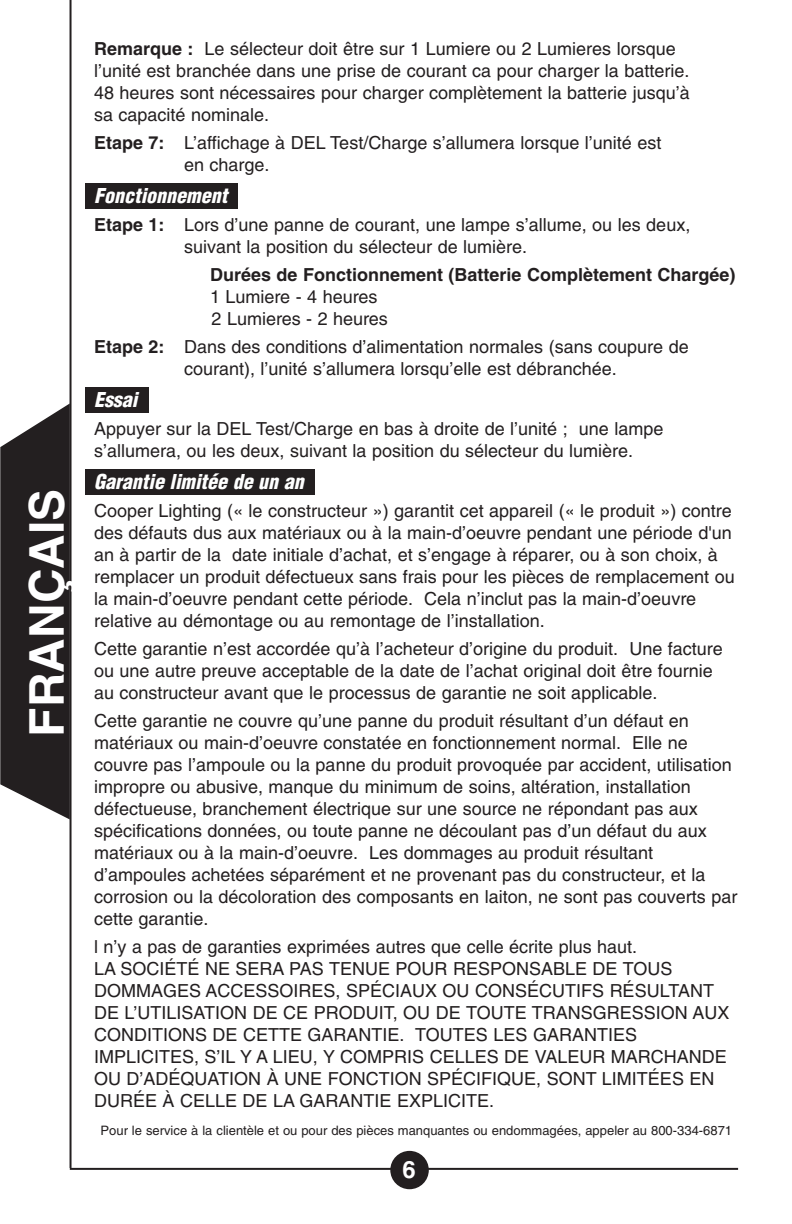
<style>
.page{position:relative;width:792px;height:1224px;background:#fff}
.page>*{position:absolute;margin:0;border:0;box-sizing:border-box;transform-origin:0 0}
.t1{font:700 48px "Helvetica";color:#fff}
.t2{font:700 24px "Helvetica";color:#fff}
.t3{font:italic 900 condensed 20px "Helvetica LT Std";color:#fff}
.t4{font:18px/22px "Helvetica";color:#231f20}
.t5{font:700 18px "Helvetica";color:#231f20}
.t6{font:18px/22px "Helvetica LT Std";color:#231f20}
.t7{font:13px "Helvetica";color:#231f20}
.s1{font-weight:700}
</style>
<div class="page">
<div style="left:85px;top:387px;width:64px;height:25px;background:#231f20"></div>
<div style="left:85px;top:183px;width:153px;height:25px;background:#231f20"></div>
<div style="left:85px;top:470px;width:230px;height:25px;background:#231f20"></div>
<hr style="left:70px;top:0;width:2px;height:1168px;background:#231f20">
<hr style="left:70px;top:1168px;width:668px;height:2px;background:#231f20">
<div style="left:390px;top:1151px;width:39px;height:38px;background:#231f20;border-radius:50%"></div>
<svg style="left:0;top:403px;width:70px;height:416px;background:#3e3b3c"></svg>
<h1 class="t1" style="left:28px;top:737px;width:249px;rotate:-90deg">FRANÇAIS</h1>
<p class="t4" style="left:94px;top:40px;width:597px"><span class="s1">Remarque :</span> Le sélecteur doit être sur 1 Lumiere ou 2 Lumieres lorsque l’unité est branchée dans une prise de courant ca pour charger la batterie.<br>48 heures sont nécessaires pour charger complètement la batterie jusqu’à sa capacité nominale.</p>
<p class="t4" style="left:184px;top:134px;width:479px;text-indent:-90px"><span class="s1">Etape 7:</span> L’affichage à DEL Test/Charge s’allumera lorsque l’unité est en charge.</p>
<p class="t3" style="left:94px;top:188px;width:135px">Fonctionnement</p>
<p class="t4" style="left:184px;top:216px;width:508px;text-indent:-90px"><span class="s1">Etape 1:</span> Lors d’une panne de courant, une lampe s’allume, ou les deux, suivant la position du sélecteur de lumière.</p>
<p class="t5" style="left:210px;top:268px;width:527px">Durées de Fonctionnement (Batterie Complètement Chargée)</p>
<p class="t6" style="left:210px;top:288px;width:179px">1 Lumiere - 4 heures<br>2 Lumieres - 2 heures</p>
<p class="t4" style="left:184px;top:338px;width:506px;text-indent:-90px"><span class="s1">Etape 2:</span> Dans des conditions d’alimentation normales (sans coupure de courant), l’unité s’allumera lorsqu’elle est débranchée.</p>
<p class="t3" style="left:94px;top:392px;width:45px">Essai</p>
<p class="t4" style="left:94px;top:420px;width:571px">Appuyer sur la DEL Test/Charge en bas à droite de l’unité ; une lampe s’allumera, ou les deux, suivant la position du sélecteur du lumière.</p>
<p class="t3" style="left:94px;top:474px;width:211px">Garantie limitée de un an</p>
<p class="t4" style="left:94px;top:502px;width:642px">Cooper Lighting (« le constructeur ») garantit cet appareil (« le produit ») contre des défauts dus aux matériaux ou à la main-d’oeuvre pendant une période d'un an à partir de la date initiale d’achat, et s’engage à réparer, ou à son choix, à remplacer un produit défectueux sans frais pour les pièces de remplacement ou la main-d’oeuvre pendant cette période. Cela n’inclut pas la main-d’oeuvre relative au démontage ou au remontage de l’installation.</p>
<p class="t4" style="left:94px;top:640px;width:630px">Cette garantie n’est accordée qu’à l’acheteur d’origine du produit. Une facture ou une autre preuve acceptable de la date de l’achat original doit être fournie au constructeur avant que le processus de garantie ne soit applicable.</p>
<p class="t4" style="left:94px;top:712px;width:645px">Cette garantie ne couvre qu’une panne du produit résultant d’un défaut en matériaux ou main-d’oeuvre constatée en fonctionnement normal. Elle ne couvre pas l’ampoule ou la panne du produit provoquée par accident, utilisation impropre ou abusive, manque du minimum de soins, altération, installation défectueuse, branchement électrique sur une source ne répondant pas aux spécifications données, ou toute panne ne découlant pas d’un défaut du aux matériaux ou à la main-d’oeuvre. Les dommages au produit résultant d’ampoules achetées séparément et ne provenant pas du constructeur, et la corrosion ou la décoloration des composants en laiton, ne sont pas couverts par cette garantie.</p>
<p class="t4" style="left:94px;top:938px;width:637px">l n’y a pas de garanties exprimées autres que celle écrite plus haut.<br>LA SOCIÉTÉ NE SERA PAS TENUE POUR RESPONSABLE DE TOUS DOMMAGES ACCESSOIRES, SPÉCIAUX OU CONSÉCUTIFS RÉSULTANT DE L’UTILISATION DE CE PRODUIT, OU DE TOUTE TRANSGRESSION AUX CONDITIONS DE CETTE GARANTIE. TOUTES LES GARANTIES IMPLICITES, S’IL Y A LIEU, Y COMPRIS CELLES DE VALEUR MARCHANDE OU D’ADÉQUATION À UNE FONCTION SPÉCIFIQUE, SONT LIMITÉES EN DURÉE À CELLE DE LA GARANTIE EXPLICITE.</p>
<p class="t7" style="left:101px;top:1126px;width:633px">Pour le service à la clientèle et ou pour des pièces manquantes ou endommagées, appeler au 800-334-6871</p>
<h2 class="t2" style="left:402px;top:1160px;width:15px">6</h2>
</div>
